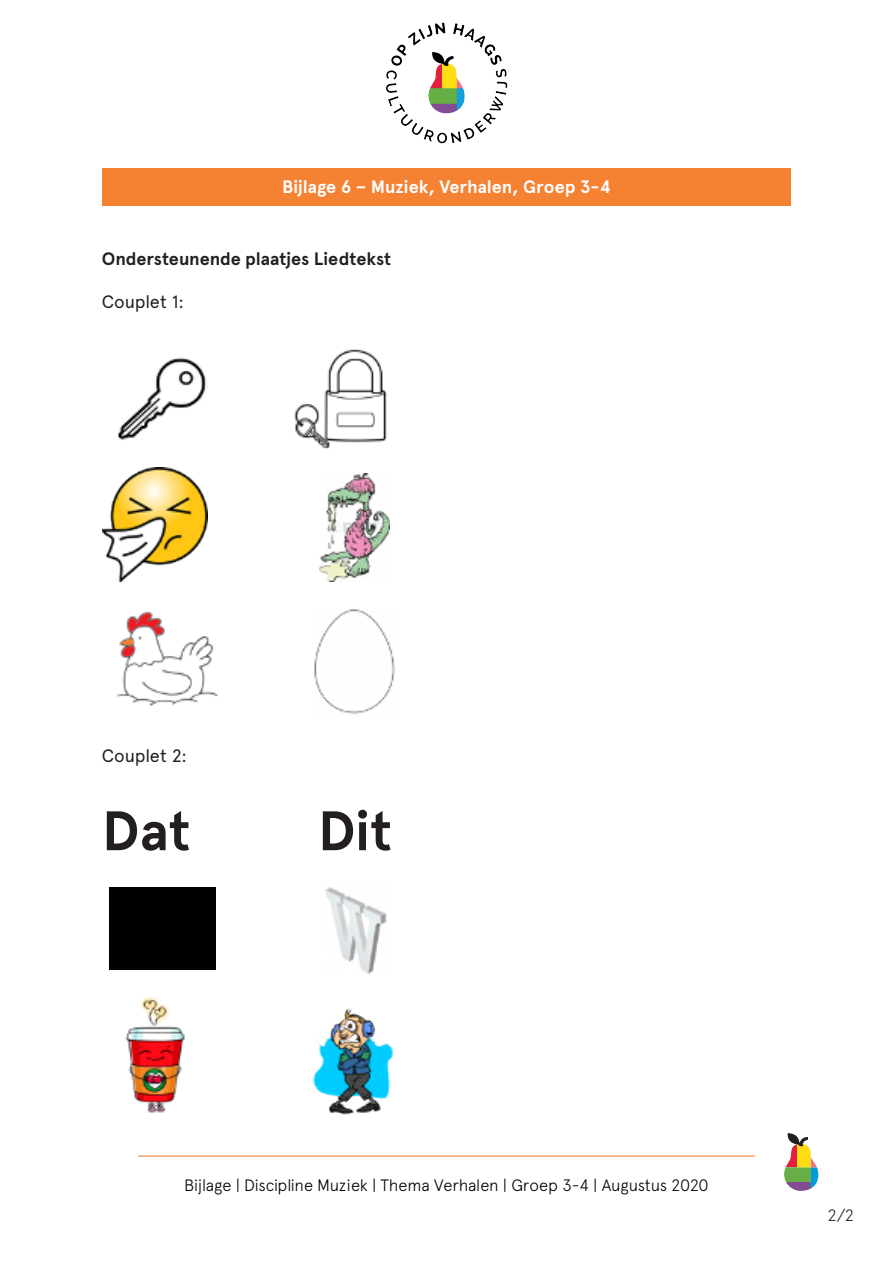
<style>
.page{position:relative;width:893px;height:1263px;background:#fff}
.page>*{position:absolute;margin:0;border:0;box-sizing:border-box;transform-origin:0 0}
.t1{font:700 55.5px "Apercu";letter-spacing:.005em;color:#231f20}
.t2{font:700 18px "Apercu";color:#fff}
.t3{font:700 18px "Apercu";letter-spacing:-.005em;color:#231f20}
.t4{font:18px "Apercu";letter-spacing:-.01em;color:#231f20}
.t5{font:300 16.5px "Apercu";letter-spacing:-.015em;color:#000}
.t6{font:300 16.5px "Apercu";color:#231f20}
</style>
<div class="page">
<img style="left:386px;top:22px;width:122px;height:122px">
<div style="left:102px;top:168px;width:689px;height:37px;background:#f58233"></div>
<hr style="left:138px;top:1156px;width:617px;height:1px;background:#f58233">
<svg style="left:784px;top:1133px;width:35px;height:58px"></svg>
<img style="left:117px;top:357px;width:90px;height:83px">
<img style="left:294px;top:349px;width:93px;height:100px">
<img style="left:102px;top:467px;width:105px;height:114px">
<img style="left:319px;top:473px;width:70px;height:108px">
<img style="left:116px;top:611px;width:102px;height:96px">
<img style="left:314px;top:609px;width:81px;height:105px">
<div style="left:109px;top:887px;width:107px;height:83px;background:#000"></div>
<img style="left:325px;top:887px;width:62px;height:87px">
<img style="left:313px;top:1008px;width:80px;height:107px">
<img style="left:125px;top:996px;width:60px;height:117px">
<p class="t2" style="left:282px;top:176px;width:330px">Bijlage 6 – Muziek, Verhalen, Groep 3-4</p>
<p class="t3" style="left:102px;top:248px;width:291px">Ondersteunende plaatjes Liedtekst</p>
<p class="t4" style="left:102px;top:291px;width:84px">Couplet 1:</p>
<p class="t4" style="left:102px;top:745px;width:87px">Couplet 2:</p>
<p class="t1" style="left:102px;top:797px;width:90px">Dat</p>
<p class="t1" style="left:318px;top:797px;width:76px">Dit</p>
<p class="t5" style="left:184px;top:1175px;width:526px">Bijlage | Discipline Muziek | Thema Verhalen | Groep 3-4 | Augustus 2020</p>
<p class="t6" style="left:827px;top:1205px;width:28px">2/2</p>
</div>
